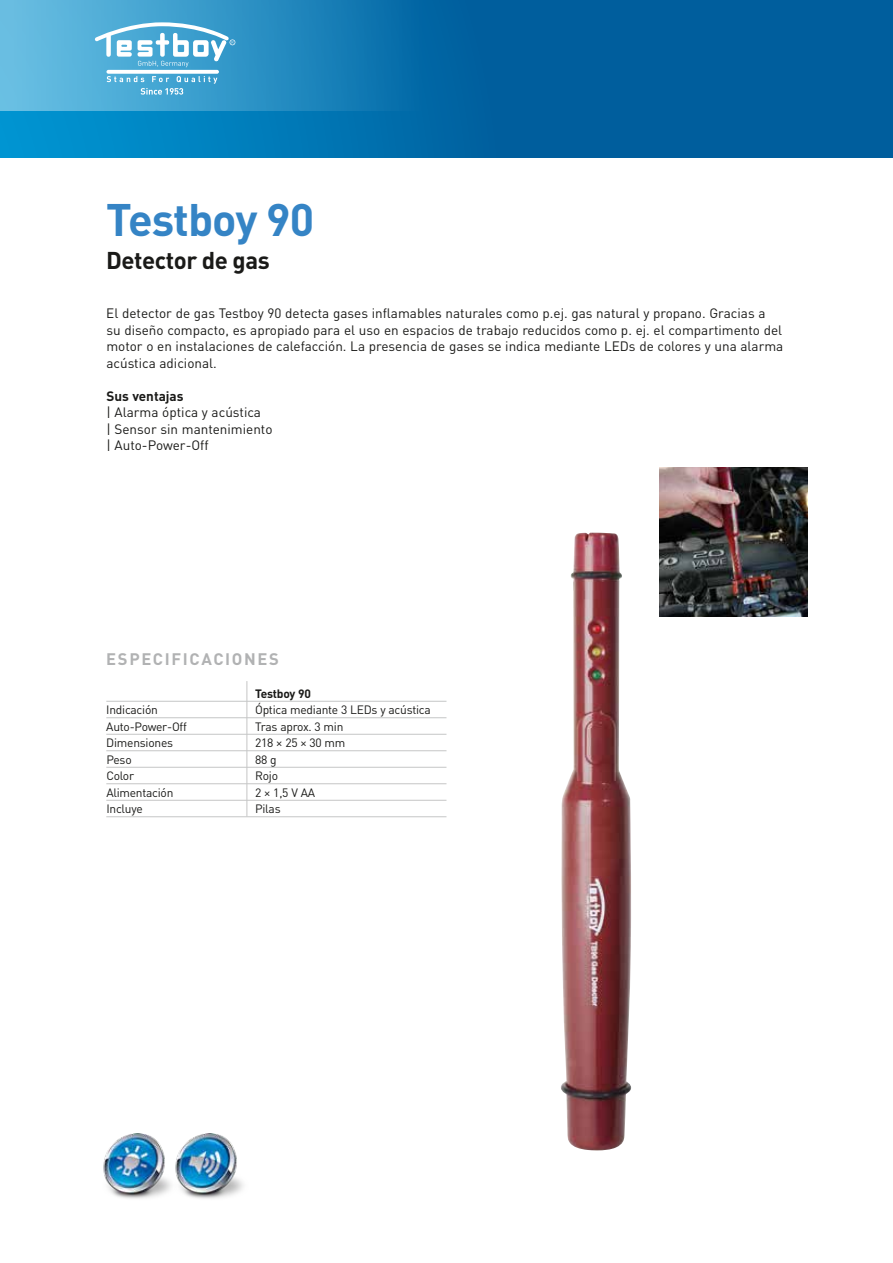
<style>
.page{position:relative;width:893px;height:1263px;background:#fff}
.page>*{position:absolute;margin:0;border:0;box-sizing:border-box;transform-origin:0 0}
.t1{font:700 45px "DIN";letter-spacing:-.02em;color:#3584c5}
.t2{font:700 24px "DIN";letter-spacing:-.02em;color:#1a1a18}
.t3{font:700 16.5px "DIN";letter-spacing:.1em;color:#b1b2b3}
.t4{font:13.5px/16.5px "DIN";color:#1a1a18}
.t5{font:700 13.5px "DIN";color:#1a1a18}
.t6{font:12px "DIN";letter-spacing:-.02em;color:#1a1a18}
.t7{font:700 12px "DIN";letter-spacing:-.02em;color:#1a1a18}
</style>
<div class="page">
<div style="left:0;top:0;width:893px;height:157px;background:linear-gradient(to right,#008ecb,#00508f)"></div>
<div style="left:0;top:0;width:425px;height:111px;background:linear-gradient(to right,#6cc4e7,#006ba9)"></div>
<svg style="left:106px;top:70px;width:113px;height:4px"></svg>
<svg style="left:107px;top:76px;width:110px;height:19px;background:#5bb0d8"></svg>
<svg style="left:95px;top:22px;width:140px;height:45px"></svg>
<img style="left:561px;top:533px;width:70px;height:617px">
<img style="left:179px;top:1133px;width:65px;height:66px">
<img style="left:103px;top:1133px;width:76px;height:66px">
<img style="left:659px;top:468px;width:149px;height:149px">
<hr style="left:106px;top:701px;width:340px;height:1px;background:#c5c6c6">
<hr style="left:106px;top:717px;width:340px;height:1px;background:#c5c6c6">
<hr style="left:106px;top:734px;width:340px;height:1px;background:#c5c6c6">
<hr style="left:106px;top:750px;width:340px;height:1px;background:#c5c6c6">
<hr style="left:106px;top:767px;width:340px;height:1px;background:#c5c6c6">
<hr style="left:106px;top:783px;width:340px;height:1px;background:#c5c6c6">
<hr style="left:106px;top:800px;width:340px;height:1px;background:#c5c6c6">
<hr style="left:106px;top:816px;width:340px;height:1px;background:#c5c6c6">
<hr style="left:247px;top:681px;width:1px;height:135px;background:#c5c6c6">
<h1 class="t1" style="left:106px;top:190px;width:209px">Testboy 90</h1>
<h2 class="t2" style="left:106px;top:244px;width:165px">Detector de gas</h2>
<p class="t4" style="left:106px;top:305px;width:679px">El detector de gas Testboy 90 detecta gases inflamables naturales como p.ej. gas natural y propano. Gracias a<br>su diseño compacto, es apropiado para el uso en espacios de trabajo reducidos como p. ej. el compartimento del motor o en instalaciones de calefacción. La presencia de gases se indica mediante LEDs de colores y una alarma acústica adicional.</p>
<p class="t5" style="left:106px;top:387px;width:79px">Sus ventajas</p>
<p class="t4" style="left:106px;top:404px;width:168px">| Alarma óptica y acústica<br>| Sensor sin mantenimiento | Auto-Power-Off</p>
<p class="t3" style="left:106px;top:648px;width:174px">ESPECIFICACIONES</p>
<p class="t7" style="left:255px;top:685px;width:57px">Testboy 90</p>
<p class="t6" style="left:106px;top:702px;width:53px">Indicación</p>
<p class="t6" style="left:255px;top:702px;width:177px">Óptica mediante 3 LEDs y acústica</p>
<p class="t6" style="left:106px;top:719px;width:82px">Auto-Power-Off</p>
<p class="t6" style="left:255px;top:719px;width:90px">Tras aprox. 3 min</p>
<p class="t6" style="left:106px;top:735px;width:68px">Dimensiones</p>
<p class="t6" style="left:255px;top:735px;width:92px">218 × 25 × 30 mm</p>
<p class="t6" style="left:106px;top:752px;width:27px">Peso</p>
<p class="t6" style="left:255px;top:752px;width:23px">88 g</p>
<p class="t6" style="left:106px;top:768px;width:29px">Color</p>
<p class="t6" style="left:255px;top:768px;width:24px">Rojo</p>
<p class="t6" style="left:106px;top:785px;width:69px">Alimentación</p>
<p class="t6" style="left:255px;top:785px;width:61px">2×1,5VAA</p>
<p class="t6" style="left:106px;top:801px;width:38px">Incluye</p>
<p class="t6" style="left:255px;top:801px;width:27px">Pilas</p>
</div>
